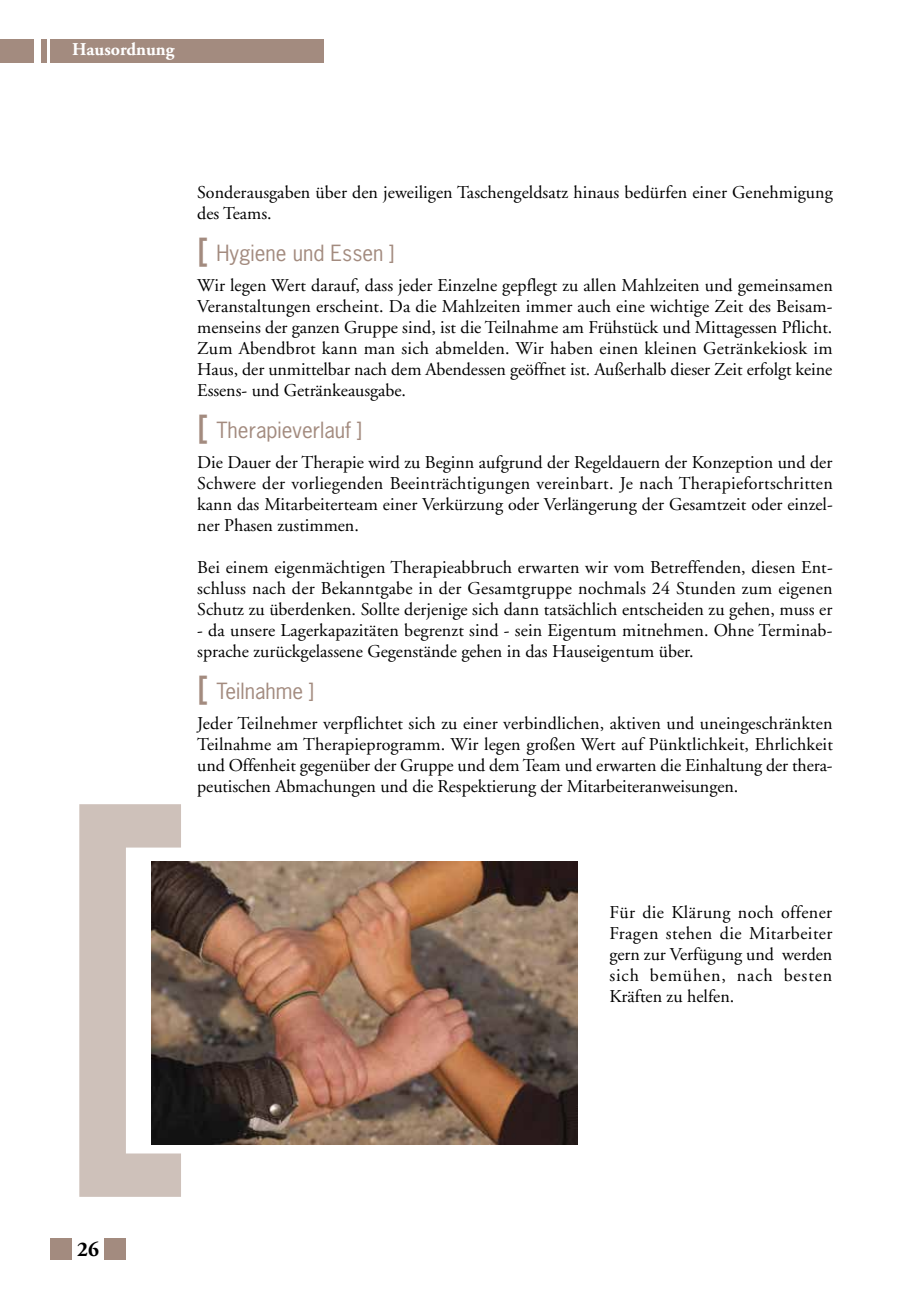
<style>
.page{position:relative;width:919px;height:1289px;background:#fff}
.page>*{position:absolute;margin:0;border:0;box-sizing:border-box;transform-origin:0 0}
.t1{font:21px "News Gothic";color:#a38b7f}
.t2{font:700 21px "Adobe Garamond";color:#000}
.t3{font:18px/21px "Adobe Garamond";color:#000;text-align:justify}
.t4{font:700 18px "Adobe Garamond";color:#fff}
.s1{font-weight:700;font-size:30px}
</style>
<div class="page">
<div style="left:0;top:39px;width:323px;height:23px;background:#a38b7f"></div>
<div style="left:34px;top:34px;width:6px;height:29px;background:#fff"></div>
<hr style="left:47px;top:34px;width:2px;height:29px;background:#fff">
<div style="left:50px;top:1237px;width:21px;height:22px;background:#a38b7f"></div>
<div style="left:105px;top:1237px;width:21px;height:22px;background:#a38b7f"></div>
<img style="left:181px;top:861px;width:396px;height:282px">
<svg style="left:79px;top:804px;width:102px;height:392px"></svg>
<p class="t4" style="left:72px;top:40px;width:103px">Hausordnung</p>
<p class="t3" style="left:197px;top:182px;width:637px">Sonderausgaben über den jeweiligen Taschengeldsatz hinaus bedürfen einer Genehmigung des Teams.</p>
<p class="t1" style="left:197px;top:239px;width:199px"><span class="s1">[</span> Hygiene und Essen ]</p>
<p class="t3" style="left:197px;top:275px;width:637px">Wir legen Wert darauf, dass jeder Einzelne gepflegt zu allen Mahlzeiten und gemeinsamen Veranstaltungen erscheint. Da die Mahlzeiten immer auch eine wichtige Zeit des Beisam&shy;menseins der ganzen Gruppe sind, ist die Teilnahme am Frühstück und Mittagessen Pflicht.<br>Zum Abendbrot kann man sich abmelden. Wir haben einen kleinen Getränkekiosk im Haus, der unmittelbar nach dem Abendessen geöffnet ist. Außerhalb dieser Zeit erfolgt keine Essens- und Getränkeausgabe.</p>
<p class="t1" style="left:197px;top:416px;width:167px"><span class="s1">[</span> Therapieverlauf ]</p>
<p class="t3" style="left:197px;top:452px;width:637px">Die Dauer der Therapie wird zu Beginn aufgrund der Regeldauern der Konzeption und der Schwere der vorliegenden Beeinträchtigungen vereinbart. Je nach Therapiefortschritten kann das Mitarbeiterteam einer Verkürzung oder Verlängerung der Gesamtzeit oder einzel&shy;ner Phasen zustimmen.</p>
<p class="t3" style="left:197px;top:557px;width:637px">Bei einem eigenmächtigen Therapieabbruch erwarten wir vom Betreffenden, diesen Ent&shy;schluss nach der Bekanntgabe in der Gesamtgruppe nochmals 24 Stunden zum eigenen Schutz zu überdenken. Sollte derjenige sich dann tatsächlich entscheiden zu gehen, muss er</p>
<p class="t3" style="left:197px;top:620px;width:636px">- da unsere Lagerkapazitäten begrenzt sind - sein Eigentum mitnehmen. Ohne Terminab&shy;sprache zurückgelassene Gegenstände gehen in das Hauseigentum über.</p>
<p class="t1" style="left:197px;top:677px;width:119px"><span class="s1">[</span> Teilnahme ]</p>
<p class="t3" style="left:197px;top:713px;width:637px">Jeder Teilnehmer verpflichtet sich zu einer verbindlichen, aktiven und uneingeschränkten Teilnahme am Therapieprogramm. Wir legen großen Wert auf Pünktlichkeit, Ehrlichkeit und Offenheit gegenüber der Gruppe und dem Team und erwarten die Einhaltung der thera&shy;peutischen Abmachungen und die Respektierung der Mitarbeiteranweisungen.</p>
<p class="t3" style="left:609px;top:902px;width:224px">Für die Klärung noch offener Fragen stehen die Mitarbeiter gern zur Verfügung und werden sich bemühen, nach besten Kräften zu helfen.</p>
<p class="t2" style="left:77px;top:1237px;width:23px">26</p>
</div>
